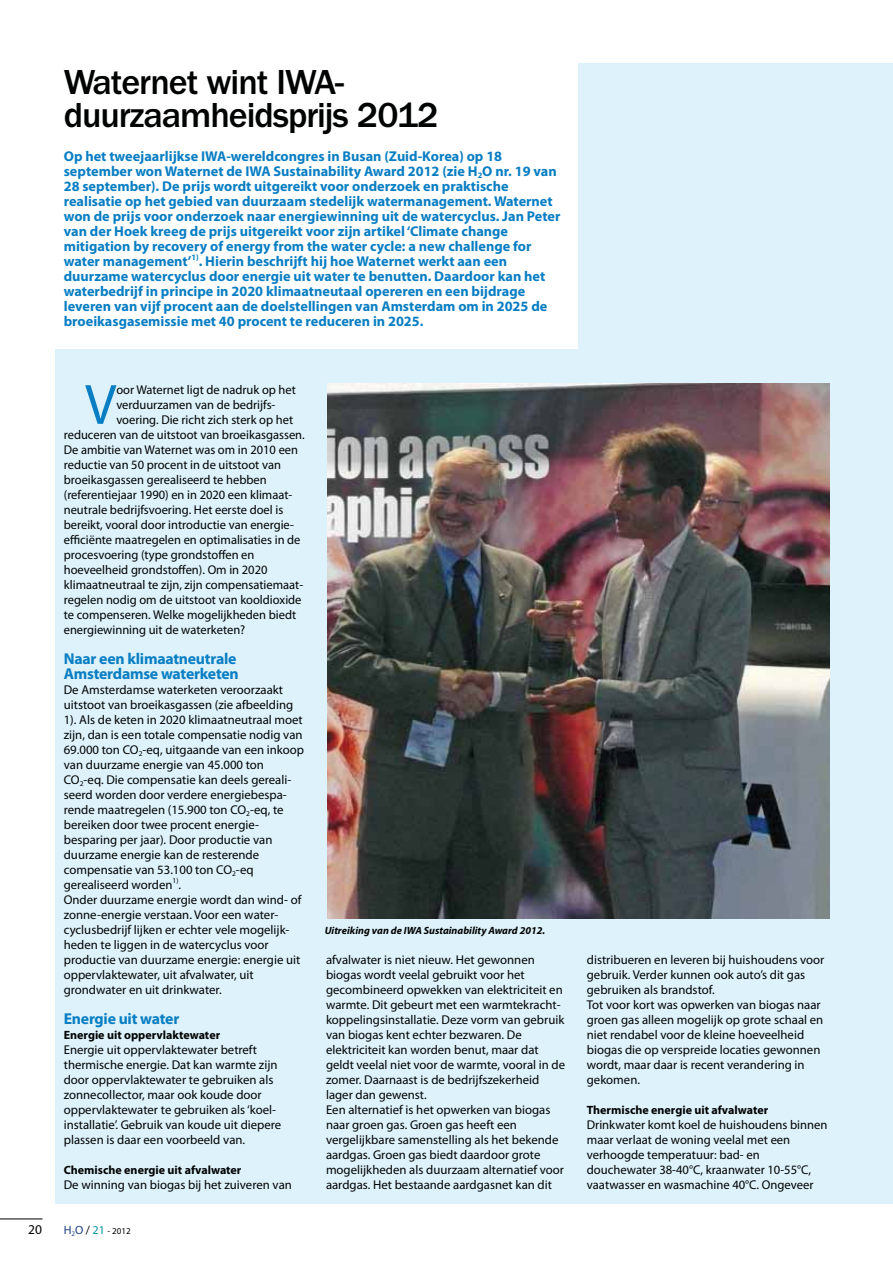
<style>
.page{position:relative;width:893px;height:1263px;background:#fff}
.page>*{position:absolute;margin:0;border:0;box-sizing:border-box;transform-origin:0 0}
.t1{font:57.3px "Myriad Pro";color:#097ec3}
.t2{font:500 36px/33px "ITC Franklin Gothic Std";letter-spacing:-.03em;color:#010202}
.t3{font:700 15.75px/15px "Myriad Pro";letter-spacing:-.015em;color:#097ec3}
.t4{font:700 14.25px/15px "Myriad Pro";color:#097ec3}
.t5{font:13.5px "Myriad Pro";color:#010202}
.t6{font:12.75px/15px "Myriad Pro";color:#010202}
.t7{font:700 12px "Myriad Pro";color:#010202}
.t8{font:italic 700 10.5px "Myriad Pro";color:#010202}
.t9{font:9px "Myriad Pro";color:#010202}
.s1{font-size:12px;color:#1f4386}
.s2{font-size:12px}
.s3{font-size:12px;color:#0095a8}
</style>
<div class="page">
<div style="left:55px;top:64px;width:838px;height:1140px;background:#ddf2fb"></div>
<hr style="left:0;top:1219px;width:43px;height:1px;background:#010202">
<div style="left:0;top:0;width:578px;height:349px;background:#fff"></div>
<img style="left:327px;top:384px;width:502px;height:534px">
<h2 class="t2" style="left:64px;top:69px;width:376px">Waternet wint IWA&shy;duurzaamheidsprijs 2012</h2>
<p class="t4" style="left:64px;top:150px;width:498px">Op het tweejaarlijkse IWA-wereldcongres in Busan (Zuid-Korea) op 18 september won Waternet de IWA Sustainability Award 2012 (zie H<sub>2</sub>O nr. 19 van 28 september). De prijs wordt uitgereikt voor onderzoek en praktische realisatie op het gebied van duurzaam stedelijk watermanagement. Waternet won de prijs voor onderzoek naar energiewinning uit de watercyclus. Jan Peter van der Hoek kreeg de prijs uitgereikt voor zijn artikel ‘Climate change mitigation by recovery of energy from the water cycle: a new challenge for water management’<sup>1)</sup>. Hierin beschrijft hij hoe Waternet werkt aan een duurzame watercyclus door energie uit water te benutten. Daardoor kan het waterbedrijf in principe in 2020 klimaatneutaal opereren en een bijdrage leveren van vijf procent aan de doelstellingen van Amsterdam om in 2025 de broeikasgasemissie met 40 procent te reduceren in 2025.</p>
<h1 class="t1" style="left:85px;top:383px;width:33px">V</h1>
<p class="t6" style="left:116px;top:383px;width:181px">oor Waternet ligt de nadruk op het</p>
<p class="t6" style="left:116px;top:398px;width:161px">verduurzamen van de bedrijfs-</p>
<p class="t6" style="left:116px;top:413px;width:178px">voering. Die richt zich sterk op het</p>
<p class="t6" style="left:64px;top:428px;width:242px">reduceren van de uitstoot van broeikasgassen.</p>
<p class="t6" style="left:64px;top:443px;width:236px">De ambitie van Waternet was om in 2010 een</p>
<p class="t6" style="left:64px;top:458px;width:219px">reductie van 50 procent in de uitstoot van</p>
<p class="t6" style="left:64px;top:473px;width:204px">broeikasgassen gerealiseerd te hebben</p>
<p class="t6" style="left:64px;top:488px;width:230px">(referentiejaar 1990) en in 2020 een klimaat-</p>
<p class="t6" style="left:64px;top:503px;width:221px">neutrale bedrijfsvoering. Het eerste doel is</p>
<p class="t6" style="left:64px;top:518px;width:232px">bereikt, vooral door introductie van energie-</p>
<p class="t6" style="left:64px;top:533px;width:238px">efficiënte maatregelen en optimalisaties in de</p>
<p class="t6" style="left:64px;top:548px;width:192px">procesvoering (type grondstoffen en</p>
<p class="t6" style="left:64px;top:563px;width:205px">hoeveelheid grondstoffen). Om in 2020</p>
<p class="t6" style="left:64px;top:578px;width:241px">klimaatneutraal te zijn, zijn compensatiemaat-</p>
<p class="t6" style="left:64px;top:593px;width:239px">regelen nodig om de uitstoot van kooldioxide</p>
<p class="t6" style="left:64px;top:608px;width:234px">te compenseren. Welke mogelijkheden biedt</p>
<p class="t6" style="left:64px;top:623px;width:183px">energiewinning uit de waterketen?</p>
<p class="t3" style="left:64px;top:653px;width:177px">Naar een klimaatneutrale<br>Amsterdamse waterketen</p>
<p class="t6" style="left:64px;top:683px;width:242px">De Amsterdamse waterketen veroorzaakt uitstoot van broeikasgassen (zie afbeelding 1). Als de keten in 2020 klimaatneutraal moet zijn, dan is een totale compensatie nodig van 69.000 ton CO<sub>2</sub>-eq, uitgaande van een inkoop van duurzame energie van 45.000 ton CO<sub>2</sub>-eq. Die compensatie kan deels gereali&shy;seerd worden door verdere energiebespa&shy;rende maatregelen (15.900 ton CO<sub>2</sub>-eq, te bereiken door twee procent energie&shy;besparing per jaar). Door productie van duurzame energie kan de resterende compensatie van 53.100 ton CO<sub>2</sub>-eq gerealiseerd worden<sup>1)</sup>.<br>Onder duurzame energie wordt dan wind- of zonne-energie verstaan. Voor een water&shy;cyclusbedrijf lijken er echter vele mogelijk&shy;heden te liggen in de watercyclus voor productie van duurzame energie: energie uit oppervlaktewater, uit afvalwater, uit grondwater en uit drinkwater.</p>
<p class="t3" style="left:64px;top:1013px;width:117px">Energie uit water</p>
<p class="t7" style="left:64px;top:1030px;width:158px">Energie uit oppervlaktewater</p>
<p class="t6" style="left:64px;top:1043px;width:219px">Energie uit oppervlaktewater betreft thermische energie. Dat kan warmte zijn door oppervlaktewater te gebruiken als zonnecollector, maar ook koude door oppervlaktewater te gebruiken als ‘koel&shy;installatie’. Gebruik van koude uit diepere plassen is daar een voorbeeld van.</p>
<p class="t7" style="left:64px;top:1165px;width:179px">Chemische energie uit afvalwater</p>
<p class="t6" style="left:64px;top:1178px;width:230px">De winning van biogas bij het zuiveren van</p>
<p class="t5" style="left:28px;top:1224px;width:15px">20</p>
<p class="t9" style="left:64px;top:1227px;width:68px"><span class="s1">H</span><sub>2</sub><span class="s1">O</span> <span class="s2">/</span> <span class="s3">21</span> - 2012</p>
<p class="t8" style="left:325px;top:926px;width:222px">Uitreiking van de IWA Sustainability Award 2012.</p>
<p class="t6" style="left:326px;top:953px;width:241px">afvalwater is niet nieuw. Het gewonnen biogas wordt veelal gebruikt voor het gecombineerd opwekken van elektriciteit en warmte. Dit gebeurt met een warmtekracht&shy;koppelingsinstallatie. Deze vorm van gebruik van biogas kent echter bezwaren. De elektriciteit kan worden benut, maar dat geldt veelal niet voor de warmte, vooral in de zomer. Daarnaast is de bedrijfszekerheid lager dan gewenst.<br>Een alternatief is het opwerken van biogas naar groen gas. Groen gas heeft een vergelijkbare samenstelling als het bekende aardgas. Groen gas biedt daardoor grote mogelijkheden als duurzaam alternatief voor aardgas. Het bestaande aardgasnet kan dit</p>
<p class="t6" style="left:587px;top:953px;width:239px">distribueren en leveren bij huishoudens voor gebruik. Verder kunnen ook auto’s dit gas gebruiken als brandstof.<br>Tot voor kort was opwerken van biogas naar groen gas alleen mogelijk op grote schaal en niet rendabel voor de kleine hoeveelheid biogas die op verspreide locaties gewonnen wordt, maar daar is recent verandering in gekomen.</p>
<p class="t7" style="left:587px;top:1105px;width:183px">Thermische energie uit afvalwater</p>
<p class="t6" style="left:587px;top:1118px;width:242px">Drinkwater komt koel de huishoudens binnen maar verlaat de woning veelal met een verhoogde temperatuur: bad- en douchewater 38-40°C, kraanwater 10-55°C, vaatwasser en wasmachine 40°C. Ongeveer</p>
</div>
